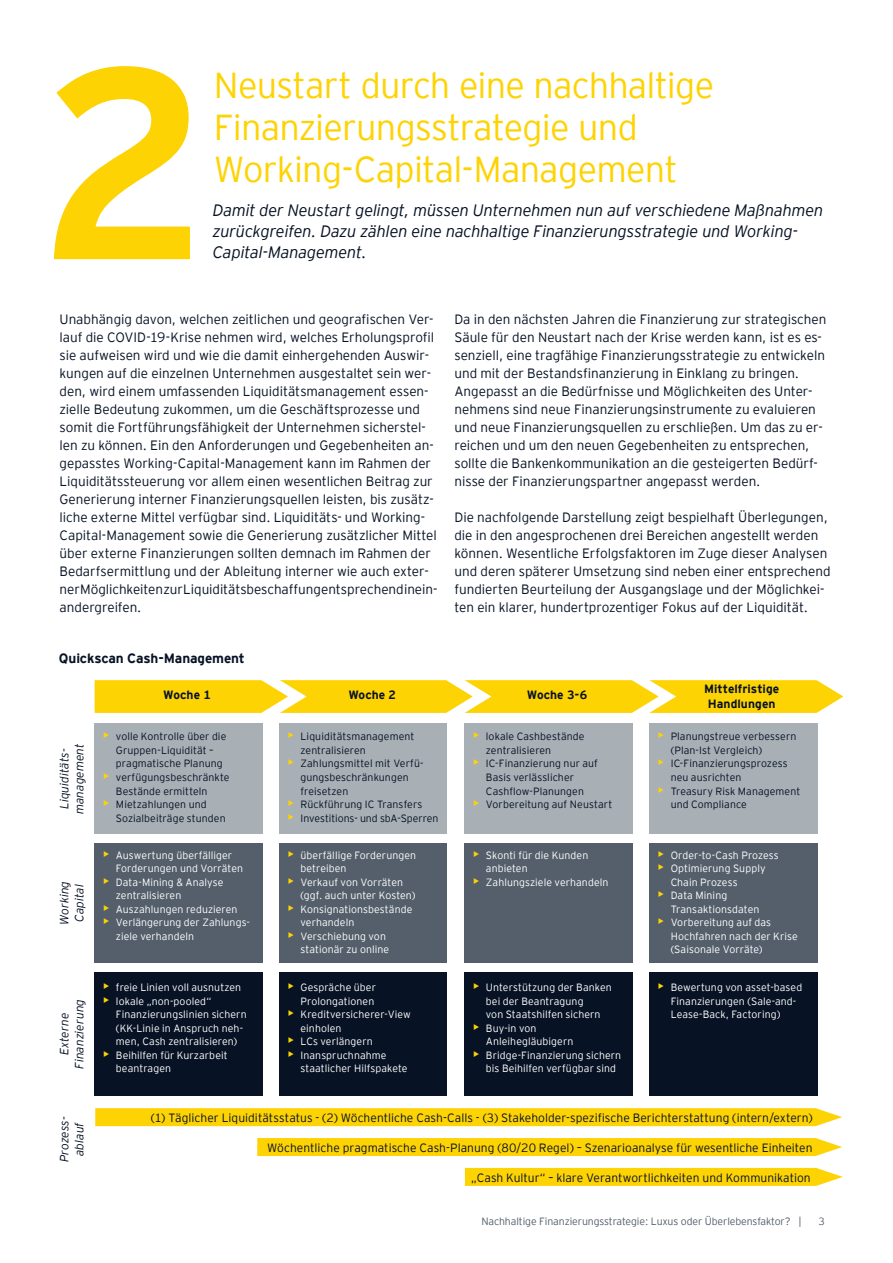
<style>
.page{position:relative;width:893px;height:1263px;background:#fff}
.page>*{position:absolute;margin:0;border:0;box-sizing:border-box;transform-origin:0 0}
.t1{font:700 271.5px "EY Interstate";color:#fed304}
.t2{font:300 36px/42px "EY Interstate";letter-spacing:-.02em;color:#fed304}
.t3{font:italic 300 16.5px/21px "EY Interstate";letter-spacing:-.015em;color:#071224}
.t4{font:300 13.5px/18px "EY Interstate";color:#071224}
.t5{font:700 13.5px "EY Interstate";letter-spacing:-.01em;color:#071224}
.t6{font:300 12px "EY Interstate";color:#071224}
.t7{font:italic 300 12px/15px "EY Interstate";color:#071224;text-align:center}
.t8{font:700 12px/15px "EY Interstate";letter-spacing:.005em;color:#071224;text-align:center}
.t9{font:300 10.5px/13.5px "EY Interstate";letter-spacing:.01em;color:#fff}
.t10{font:300 10.5px/13.5px "EY Interstate";letter-spacing:.01em;color:#071224}
.t11{font:300 10.5px "EY Interstate";letter-spacing:-.01em;color:#545f6b}
.s1{font-weight:400;font-size:13.5px;color:#fed304}
</style>
<div class="page">
<svg style="left:95px;top:680px;width:748px;height:33px"></svg>
<div style="left:649px;top:723px;width:169px;height:111px;background:#a8b0b6"></div>
<div style="left:95px;top:723px;width:168px;height:111px;background:#a8b0b6"></div>
<div style="left:280px;top:723px;width:167px;height:111px;background:#a8b0b6"></div>
<div style="left:465px;top:723px;width:168px;height:111px;background:#a8b0b6"></div>
<div style="left:649px;top:843px;width:169px;height:119px;background:#545f6b"></div>
<div style="left:95px;top:843px;width:168px;height:119px;background:#545f6b"></div>
<div style="left:280px;top:843px;width:167px;height:119px;background:#545f6b"></div>
<div style="left:465px;top:843px;width:168px;height:119px;background:#545f6b"></div>
<svg style="left:95px;top:1108px;width:747px;height:18px"></svg>
<svg style="left:257px;top:1138px;width:585px;height:18px"></svg>
<svg style="left:465px;top:1168px;width:378px;height:18px"></svg>
<div style="left:649px;top:972px;width:169px;height:123px;background:#071224"></div>
<div style="left:95px;top:972px;width:168px;height:123px;background:#071224"></div>
<div style="left:280px;top:972px;width:167px;height:123px;background:#071224"></div>
<div style="left:465px;top:972px;width:168px;height:123px;background:#071224"></div>
<h1 class="t1" style="left:41px;top:-33px;width:170px">2</h1>
<h2 class="t2" style="left:214px;top:62px;width:502px">Neustart durch eine nachhaltige<br>Finanzierungsstrategie und<br>Working-Capital-Management</h2>
<p class="t3" style="left:213px;top:198px;width:612px">Damit der Neustart gelingt, müssen Unternehmen nun auf verschiedene Maßnahmen zurückgreifen. Dazu zählen eine nachhaltige Finanzierungsstrategie und Working-<br>Capital-Management.</p>
<p class="t4" style="left:60px;top:309px;width:379px">Unabhängig davon, welchen zeitlichen und geografischen Ver&shy;lauf die COVID-19-Krise nehmen wird, welches Erholungsprofil sie aufweisen wird und wie die damit einhergehenden Auswir&shy;kungen auf die einzelnen Unternehmen ausgestaltet sein wer&shy;den, wird einem umfassenden Liquiditätsmanagement essen&shy;zielle Bedeutung zukommen, um die Geschäftsprozesse und somit die Fortführungsfähigkeit der Unternehmen sicherstel&shy;len zu können. Ein den Anforderungen und Gegebenheiten an&shy;gepasstes Working-Capital-Management kann im Rahmen der Liquiditätssteuerung vor allem einen wesentlichen Beitrag zur Generierung interner Finanzierungsquellen leisten, bis zusätz&shy;liche externe Mittel verfügbar sind. Liquiditäts- und Working-Capital-Management sowie die Generierung zusätzlicher Mittel über externe Finanzierungen sollten demnach im Rahmen der Bedarfsermittlung und der Ableitung interner wie auch exter&shy;ner Möglichkeiten zur Liquiditätsbeschaffung entsprechend inein&shy;andergreifen.</p>
<p class="t4" style="left:454px;top:309px;width:374px">Da in den nächsten Jahren die Finanzierung zur strategischen Säule für den Neustart nach der Krise werden kann, ist es es&shy;senziell, eine tragfähige Finanzierungsstrategie zu entwickeln und mit der Bestandsfinanzierung in Einklang zu bringen.<br>Angepasst an die Bedürfnisse und Möglichkeiten des Unter&shy;nehmens sind neue Finanzierungsinstrumente zu evaluieren und neue Finanzierungsquellen zu erschließen. Um das zu er&shy;reichen und um den neuen Gegebenheiten zu entsprechen, sollte die Bankenkommunikation an die gesteigerten Bedürf&shy;nisse der Finanzierungspartner angepasst werden.</p>
<p class="t4" style="left:454px;top:507px;width:378px">Die nachfolgende Darstellung zeigt bespielhaft Überlegungen, die in den angesprochenen drei Bereichen angestellt werden können. Wesentliche Erfolgsfaktoren im Zuge dieser Analysen und deren späterer Umsetzung sind neben einer entsprechend fundierten Beurteilung der Ausgangslage und der Möglichkei&shy;ten ein klarer, hundertprozentiger Fokus auf der Liquidität.</p>
<p class="t5" style="left:59px;top:648px;width:187px">Quickscan Cash-Management</p>
<p class="t7" style="left:56px;top:814px;width:72px;rotate:-90deg">Liquiditäts&shy;management</p>
<p class="t7" style="left:56px;top:925px;width:46px;text-align:left;rotate:-90deg">Working<br>Capital</p>
<p class="t7" style="left:56px;top:1069px;width:71px;rotate:-90deg">Externe<br>Finanzierung</p>
<p class="t8" style="left:163px;top:686px;width:49px">Woche 1</p>
<p class="t8" style="left:348px;top:686px;width:49px">Woche 2</p>
<p class="t8" style="left:527px;top:686px;width:62px">Woche 3-6</p>
<p class="t8" style="left:704px;top:680px;width:77px">Mittelfristige<br>Handlungen</p>
<p class="t10" style="left:116px;top:729px;width:112px;text-indent:-13px"><span class="s1">•</span> volle Kontrolle über die<br>Gruppen-Liquidität – pragmatische Planung</p>
<p class="t10" style="left:116px;top:770px;width:115px;text-indent:-13px"><span class="s1">•</span> verfügungsbeschränkte<br>Bestände ermitteln</p>
<p class="t10" style="left:116px;top:797px;width:111px;text-indent:-13px"><span class="s1">•</span> Mietzahlungen und<br>Sozialbeiträge stunden</p>
<p class="t9" style="left:116px;top:847px;width:129px;text-indent:-13px"><span class="s1">•</span> Auswertung überfälliger<br>Forderungen und Vorräten</p>
<p class="t9" style="left:116px;top:874px;width:109px;text-indent:-13px"><span class="s1">•</span> Data-Mining &amp; Analyse zentralisieren</p>
<p class="t9" style="left:103px;top:901px;width:136px"><span class="s1">•</span> Auszahlungen reduzieren</p>
<p class="t9" style="left:116px;top:915px;width:135px;text-indent:-13px"><span class="s1">•</span> Verlängerung der Zahlungs&shy;ziele verhandeln</p>
<p class="t9" style="left:103px;top:980px;width:139px"><span class="s1">•</span> freie Linien voll ausnutzen</p>
<p class="t9" style="left:116px;top:994px;width:132px;text-indent:-13px"><span class="s1">•</span> lokale „non-pooled“<br>Finanzierungslinien sichern (KK-Linie in Anspruch neh&shy;men, Cash zentralisieren)</p>
<p class="t9" style="left:116px;top:1048px;width:113px;text-indent:-13px"><span class="s1">•</span> Beihilfen für Kurzarbeit beantragen</p>
<p class="t10" style="left:301px;top:729px;width:115px;text-indent:-13px"><span class="s1">•</span> Liquiditätsmanagement zentralisieren</p>
<p class="t10" style="left:301px;top:756px;width:124px;text-indent:-13px"><span class="s1">•</span> Zahlungsmittel mit Verfü&shy;gungsbeschränkungen freisetzen</p>
<p class="t10" style="left:288px;top:797px;width:136px"><span class="s1">•</span> Rückführung IC Transfers</p>
<p class="t10" style="left:288px;top:810px;width:152px"><span class="s1">•</span> Investitions- und sbA-Sperren</p>
<p class="t9" style="left:301px;top:847px;width:117px;text-indent:-13px"><span class="s1">•</span> überfällige Forderungen betreiben</p>
<p class="t9" style="left:301px;top:874px;width:116px;text-indent:-13px"><span class="s1">•</span> Verkauf von Vorräten (ggf. auch unter Kosten)</p>
<p class="t9" style="left:301px;top:901px;width:113px;text-indent:-13px"><span class="s1">•</span> Konsignationsbestände verhandeln</p>
<p class="t9" style="left:301px;top:928px;width:90px;text-indent:-13px"><span class="s1">•</span> Verschiebung von stationär zu online</p>
<p class="t9" style="left:288px;top:980px;width:90px;text-align:right"><span class="s1">•</span> Gespräche über<br>Prolongationen</p>
<p class="t9" style="left:301px;top:1007px;width:112px;text-indent:-13px"><span class="s1">•</span> Kreditversicherer-View einholen</p>
<p class="t9" style="left:288px;top:1034px;width:86px"><span class="s1">•</span> LCs verlängern</p>
<p class="t9" style="left:301px;top:1048px;width:109px;text-indent:-13px"><span class="s1">•</span> Inanspruchnahme staatlicher Hilfspakete</p>
<p class="t10" style="left:486px;top:729px;width:100px;text-indent:-13px"><span class="s1">•</span> lokale Cashbestände zentralisieren</p>
<p class="t10" style="left:486px;top:756px;width:114px;text-indent:-13px"><span class="s1">•</span> IC-Finanzierung nur auf<br>Basis verlässlicher<br>Cashflow-Planungen</p>
<p class="t10" style="left:473px;top:797px;width:141px"><span class="s1">•</span> Vorbereitung auf Neustart</p>
<p class="t9" style="left:486px;top:847px;width:104px;text-indent:-13px"><span class="s1">•</span> Skonti für die Kunden anbieten</p>
<p class="t9" style="left:473px;top:874px;width:137px"><span class="s1">•</span> Zahlungsziele verhandeln</p>
<p class="t9" style="left:486px;top:980px;width:127px;text-indent:-13px"><span class="s1">•</span> Unterstützung der Banken bei der Beantragung<br>von Staatshilfen sichern</p>
<p class="t9" style="left:486px;top:1021px;width:89px;text-indent:-13px"><span class="s1">•</span> Buy-in von<br>Anleihegläubigern</p>
<p class="t9" style="left:486px;top:1048px;width:137px;text-indent:-13px"><span class="s1">•</span> Bridge-Finanzierung sichern bis Beihilfen verfügbar sind</p>
<p class="t10" style="left:671px;top:729px;width:127px;text-indent:-13px"><span class="s1">•</span> Planungstreue verbessern (Plan-Ist Vergleich)</p>
<p class="t10" style="left:671px;top:756px;width:118px;text-indent:-13px"><span class="s1">•</span> IC-Finanzierungsprozess neu ausrichten</p>
<p class="t10" style="left:671px;top:783px;width:131px;text-indent:-13px"><span class="s1">•</span> Treasury Risk Management und Compliance</p>
<p class="t9" style="left:658px;top:847px;width:122px"><span class="s1">•</span> Order-to-Cash Prozess</p>
<p class="t9" style="left:671px;top:861px;width:96px;text-indent:-13px"><span class="s1">•</span> Optimierung Supply<br>Chain Prozess</p>
<p class="t9" style="left:671px;top:888px;width:90px;text-indent:-13px"><span class="s1">•</span> Data Mining<br>Transaktionsdaten</p>
<p class="t9" style="left:671px;top:915px;width:129px;text-indent:-13px"><span class="s1">•</span> Vorbereitung auf das<br>Hochfahren nach der Krise (Saisonale Vorräte)</p>
<p class="t9" style="left:671px;top:980px;width:133px;text-indent:-13px"><span class="s1">•</span> Bewertung von asset-based<br>Finanzierungen (Sale-and-<br>Lease-Back, Factoring)</p>
<p class="t7" style="left:56px;top:1162px;width:47px;rotate:-90deg">Prozess&shy;ablauf</p>
<p class="t6" style="left:151px;top:1109px;width:663px">(1) Täglicher Liquiditätsstatus - (2) Wöchentliche Cash-Calls - (3) Stakeholder-spezifische Berichterstattung (intern/extern)</p>
<p class="t6" style="left:267px;top:1139px;width:547px">Wöchentliche pragmatische Cash-Planung (80/20 Regel) – Szenarioanalyse für wesentliche Einheiten</p>
<p class="t6" style="left:471px;top:1169px;width:341px">„Cash Kultur“ – klare Verantwortlichkeiten und Kommunikation</p>
<p class="t11" style="left:481px;top:1214px;width:322px">Nachhaltige Finanzierungsstrategie: Luxus oder Überlebensfaktor? |</p>
<p class="t11" style="left:818px;top:1214px;width:8px">3</p>
</div>
